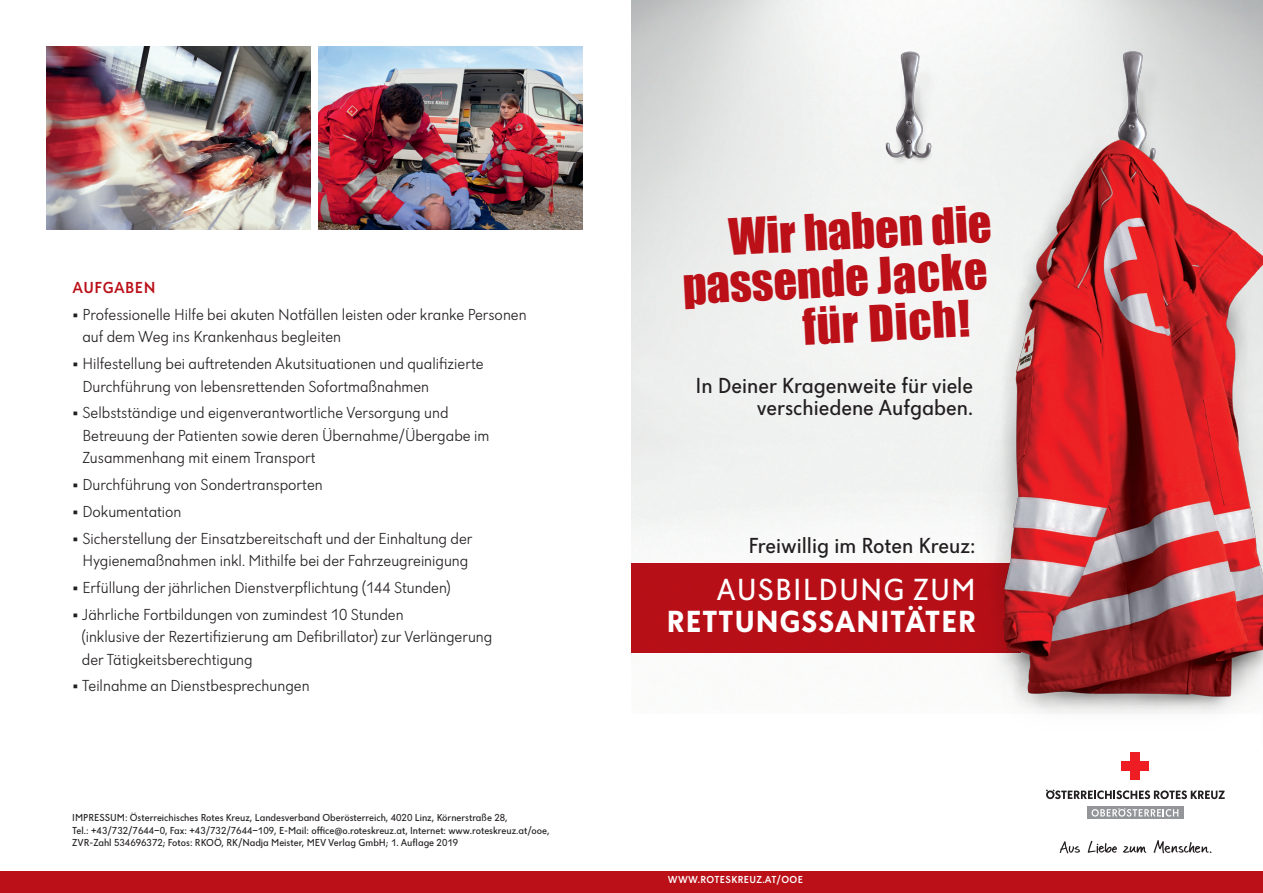
<style>
.page{position:relative;width:1263px;height:893px;background:#fff}
.page>*{position:absolute;margin:0;border:0;box-sizing:border-box;transform-origin:0 0}
.t1{font:46.2px "Impact";color:#bb1018}
.t2{font:700 31.65px "Dunant";letter-spacing:.035em;color:#fff}
.t3{font:31.65px "Dunant";letter-spacing:.035em;color:#fff}
.t4{font:22.5px/22px "Dunant";color:#231f20;text-align:right}
.t5{font:300 16.5px/22.5px "Dunant";color:#231f20}
.t6{font:500 16.5px "Dunant";letter-spacing:.035em;color:#bb1018}
.t7{font:10.5px/12.6px "Dunant";color:#231f20}
.t8{font:500 10.5px "Dunant";letter-spacing:.035em;color:#fff}
</style>
<div class="page">
<div style="left:853px;top:45px;width:41px;height:146px;background:#f4f5f5"></div>
<div style="left:0;top:872px;width:1263px;height:21px;background:#bb1018"></div>
<img style="left:1059px;top:840px;width:153px;height:14px">
<div style="left:1131px;top:753px;width:9px;height:27px;background:#ee1d23"></div>
<div style="left:1121px;top:762px;width:28px;height:9px;background:#ee1d23"></div>
<svg style="left:1046px;top:790px;width:179px;height:9px"></svg>
<div style="left:1087px;top:806px;width:96px;height:13px;background:#939598"></div>
<svg style="left:1091px;top:808px;width:87px;height:9px"></svg>
<div style="left:631px;top:563px;width:389px;height:90px;background:#bb1018"></div>
<img style="left:894px;top:0;width:369px;height:757px">
<img style="left:47px;top:47px;width:263px;height:183px">
<img style="left:318px;top:47px;width:264px;height:183px">
<p class="t6" style="left:72px;top:278px;width:85px">AUFGABEN</p>
<p class="t5" style="left:82px;top:303px;width:446px;text-indent:-10px">• Professionelle Hilfe bei akuten Notfällen leisten oder kranke Personen auf dem Weg ins Krankenhaus begleiten</p>
<p class="t5" style="left:82px;top:352px;width:403px;text-indent:-10px">• Hilfestellung bei auftretenden Akutsituationen und qualifizierte<br>Durchführung von lebensrettenden Sofortmaßnahmen</p>
<p class="t5" style="left:82px;top:402px;width:408px;text-indent:-10px">• Selbstständige und eigenverantwortliche Versorgung und<br>Betreuung der Patienten sowie deren Übernahme/Übergabe im<br>Zusammenhang mit einem Transport</p>
<p class="t5" style="left:72px;top:473px;width:252px">• Durchführung von Sondertransporten</p>
<p class="t5" style="left:72px;top:500px;width:111px">• Dokumentation</p>
<p class="t5" style="left:72px;top:527px;width:402px;text-align:center">• Sicherstellung der Einsatzbereitschaft und der Einhaltung der<br>Hygienemaßnahmen inkl. Mithilfe bei der Fahrzeugreinigung</p>
<p class="t5" style="left:72px;top:576px;width:380px">• Erfüllung der jährlichen Dienstverpflichtung (144 Stunden)</p>
<p class="t5" style="left:82px;top:603px;width:412px;text-indent:-10px">• Jährliche Fortbildungen von zumindest 10 Stunden<br>(inklusive der Rezertifizierung am Defibrillator) zur Verlängerung der Tätigkeitsberechtigung</p>
<p class="t5" style="left:72px;top:675px;width:239px">• Teilnahme an Dienstbesprechungen</p>
<p class="t7" style="left:72px;top:811px;width:479px">IMPRESSUM: Österreichisches Rotes Kreuz, Landesverband Oberösterreich, 4020 Linz, Körnerstraße 28,<br>Tel.: +43/732/7644-0, Fax: +43/732/7644-109, E-Mail: office@o.roteskreuz.at, Internet: www.roteskreuz.at/ooe,<br>ZVR-Zahl 534696372; Fotos: RKOÖ, RK/Nadja Meister, MEV Verlag GmbH; 1. Auflage 2019</p>
<h1 class="t1" style="left:727px;top:201px;width:264px;rotate:-3deg">Wir haben die</h1>
<h1 class="t1" style="left:681px;top:251px;width:307px;rotate:-3deg">passende Jacke</h1>
<h1 class="t1" style="left:801px;top:291px;width:169px;rotate:-3deg">für Dich!</h1>
<h3 class="t4" style="left:696px;top:374px;width:279px">In Deiner Kragenweite für viele verschiedene Aufgaben.</h3>
<h3 class="t4" style="left:748px;top:534px;width:229px">Freiwillig im Roten Kreuz:</h3>
<h2 class="t3" style="left:716px;top:572px;width:261px">AUSBILDUNG ZUM</h2>
<h2 class="t2" style="left:667px;top:603px;width:311px">RETTUNGSSANITÄTER</h2>
<p class="t8" style="left:668px;top:874px;width:137px">WWW.ROTESKREUZ.AT/OOE</p>
</div>
